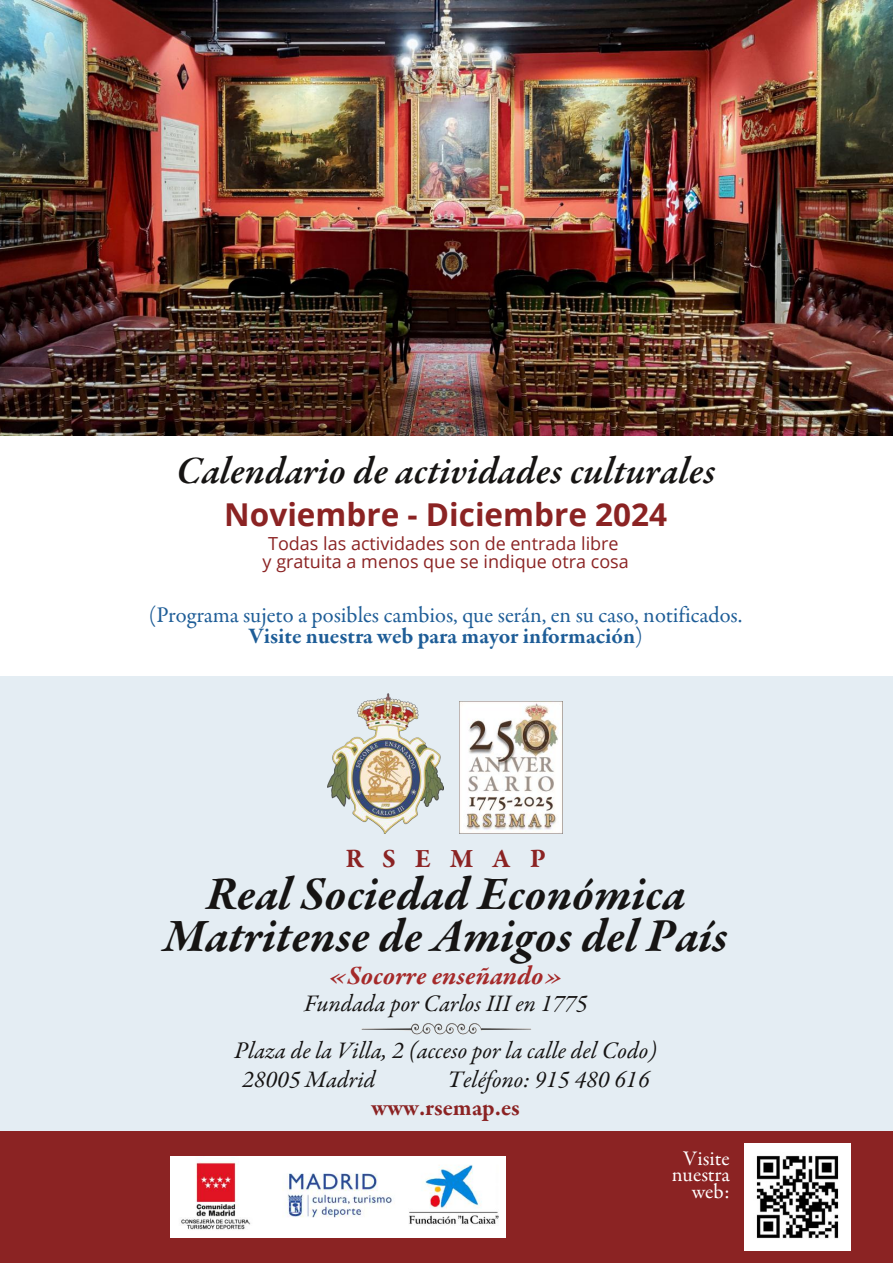
<style>
.page{position:relative;width:893px;height:1263px;background:#fff}
.page>*{position:absolute;margin:0;border:0;box-sizing:border-box;transform-origin:0 0}
.t1{font:italic 700 48px/42px "Garamond Premr Pro";color:#161413;text-align:center}
.t2{font:italic 600 39px "Garamond Premr Pro";color:#161413}
.t3{font:700 31.5px "Open Sans";color:#8b2323}
.t4{font:italic 700 27px "Garamond Premr Pro";color:#a52a2a}
.t5{font:700 27px "Garamond Premr Pro";letter-spacing:.7em;color:#8b2323}
.t6{font:italic 24px/47.5px "Garamond Premr Pro";color:#161413;text-align:center}
.t7{font:700 24px "Garamond Premr Pro";color:#8b2323}
.t8{font:22.5px/21px "Garamond Premr Pro";color:#1e5d97;text-align:center}
.t9{font:21px/16.5px "Garamond Premr Pro";color:#fff;text-align:right}
.t10{font:18px/18px "Open Sans";color:#8b2323;text-align:center}
.s1{font-weight:700}
</style>
<div class="page">
<div style="left:0;top:676px;width:893px;height:587px;background:#e4edf3"></div>
<img style="left:0;top:0;width:893px;height:436px">
<img style="left:327px;top:693px;width:116px;height:140px">
<img style="left:361px;top:1023px;width:170px;height:12px">
<div style="left:0;top:1131px;width:893px;height:132px;background:#8b2323"></div>
<img style="left:170px;top:1157px;width:335px;height:80px">
<img style="left:744px;top:1144px;width:106px;height:106px">
<img style="left:459px;top:702px;width:104px;height:131px">
<h2 class="t2" style="left:176px;top:454px;width:541px">Calendario de actividades culturales</h2>
<h3 class="t3" style="left:224px;top:492px;width:444px">Noviembre - Diciembre 2024</h3>
<p class="t10" style="left:263px;top:534px;width:368px">Todas las actividades son de entrada libre<br>y gratuita a menos que se indique otra cosa</p>
<p class="t8" style="left:149px;top:606px;width:595px">(Programa sujeto a posibles cambios, que serán, en su caso, notificados.<br><span class="s1">Visite nuestra web para mayor información</span>)</p>
<p class="t5" style="left:345px;top:847px;width:202px">RSEMAP</p>
<h1 class="t1" style="left:164px;top:877px;width:565px">Real Sociedad Económica<br>Matritense de Amigos del País</h1>
<p class="t4" style="left:328px;top:964px;width:236px">«Socorre enseñando»</p>
<p class="t6" style="left:235px;top:982px;width:424px">Fundada por Carlos III en 1775<br>Plaza de la Villa, 2 (acceso por la calle del Codo)</p>
<p class="t6" style="left:242px;top:1058px;width:135px">28005 Madrid</p>
<p class="t6" style="left:448px;top:1058px;width:203px">Teléfono: 915 480 616</p>
<p class="t7" style="left:372px;top:1098px;width:150px">www.rsemap.es</p>
<p class="t9" style="left:672px;top:1152px;width:59px">Visite nuestra web:</p>
</div>
